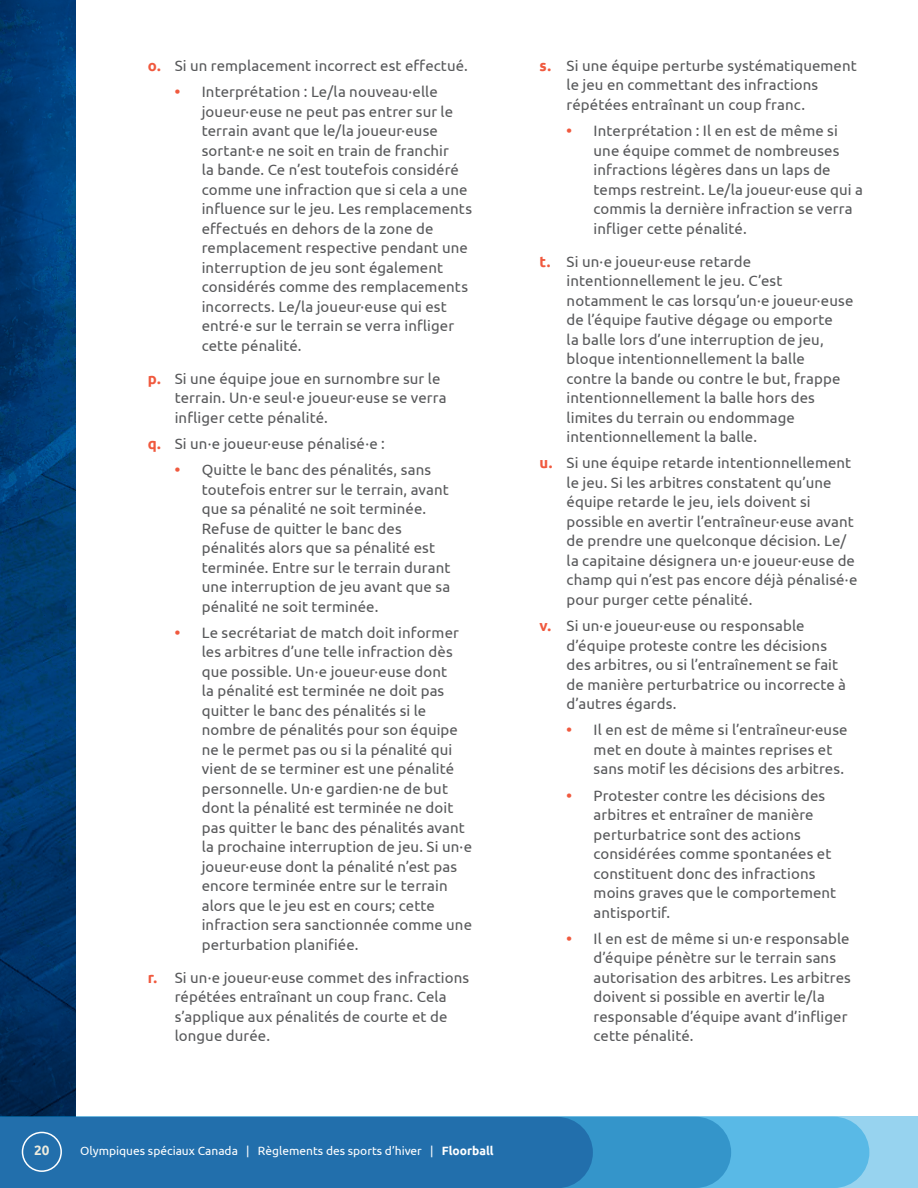
<style>
.page{position:relative;width:918px;height:1188px;background:#fff}
.page>*{position:absolute;margin:0;border:0;box-sizing:border-box;transform-origin:0 0}
.t1{font:15px/19.5px "Ubuntu";letter-spacing:.005em;color:#57585a}
.t2{font:700 13.5px "Ubuntu";color:#ecebde}
.t3{font:12px "Ubuntu";color:#fff}
.s1{font-weight:700;color:#f0593e}
.s2{font-weight:700}
</style>
<div class="page">
<svg style="left:0;top:0;width:76px;height:1117px;background:#00396f"></svg>
<div style="left:0;top:1117px;width:918px;height:71px;background:#97d3ef"></div>
<div style="left:731px;top:1117px;width:138px;height:71px;background:#59b9e6"></div>
<div style="left:593px;top:1117px;width:138px;height:71px;background:#3495ca"></div>
<div style="left:0;top:1117px;width:593px;height:71px;background:#226fac"></div>
<div style="left:22px;top:1132px;width:40px;height:40px;border:2px solid #fff;border-radius:50%"></div>
<p class="t1" style="left:148px;top:55px;width:322px"><span class="s1">o.</span> Si un remplacement incorrect est effectué.</p>
<p class="t1" style="left:202px;top:82px;width:272px;text-indent:-27px"><span class="s1">•</span> Interprétation : Le/la nouveau·elle joueur·euse ne peut pas entrer sur le terrain avant que le/la joueur·euse sortant·e ne soit en train de franchir<br>la bande. Ce n’est toutefois considéré comme une infraction que si cela a une influence sur le jeu. Les remplacements effectués en dehors de la zone de remplacement respective pendant une interruption de jeu sont également considérés comme des remplacements incorrects. Le/la joueur·euse qui est entré·e sur le terrain se verra infliger cette pénalité.</p>
<p class="t1" style="left:175px;top:368px;width:273px;text-indent:-27px"><span class="s1">p.</span> Si une équipe joue en surnombre sur le terrain. Un·e seul·e joueur·euse se verra infliger cette pénalité.</p>
<p class="t1" style="left:148px;top:433px;width:239px"><span class="s1">q.</span> Si un·e joueur·euse pénalisé·e :</p>
<p class="t1" style="left:202px;top:460px;width:250px;text-indent:-27px"><span class="s1">•</span> Quitte le banc des pénalités, sans toutefois entrer sur le terrain, avant que sa pénalité ne soit terminée.<br>Refuse de quitter le banc des pénalités alors que sa pénalité est terminée. Entre sur le terrain durant une interruption de jeu avant que sa pénalité ne soit terminée.</p>
<p class="t1" style="left:202px;top:622px;width:272px;text-indent:-27px"><span class="s1">•</span> Le secrétariat de match doit informer les arbitres d’une telle infraction dès que possible. Un·e joueur·euse dont<br>la pénalité est terminée ne doit pas quitter le banc des pénalités si le nombre de pénalités pour son équipe ne le permet pas ou si la pénalité qui vient de se terminer est une pénalité personnelle. Un·e gardien·ne de but dont la pénalité est terminée ne doit pas quitter le banc des pénalités avant la prochaine interruption de jeu. Si un·e joueur·euse dont la pénalité n’est pas encore terminée entre sur le terrain alors que le jeu est en cours; cette infraction sera sanctionnée comme une perturbation planifiée.</p>
<p class="t1" style="left:175px;top:967px;width:296px;text-indent:-27px"><span class="s1">r.</span> Si un·e joueur·euse commet des infractions répétées entraînant un coup franc. Cela s’applique aux pénalités de courte et de longue durée.</p>
<p class="t2" style="left:34px;top:1142px;width:17px">20</p>
<p class="t3" style="left:80px;top:1144px;width:415px">Olympiques spéciaux Canada | Règlements des sports d’hiver | <span class="s2">Floorball</span></p>
<p class="t1" style="left:567px;top:55px;width:292px;text-indent:-27px"><span class="s1">s.</span> Si une équipe perturbe systématiquement le jeu en commettant des infractions répétées entraînant un coup franc.</p>
<p class="t1" style="left:594px;top:121px;width:271px;text-indent:-27px"><span class="s1">•</span> Interprétation : Il en est de même si une équipe commet de nombreuses infractions légères dans un laps de temps restreint. Le/la joueur·euse qui a commis la dernière infraction se verra infliger cette pénalité.</p>
<p class="t1" style="left:567px;top:251px;width:288px;text-indent:-27px"><span class="s1">t.</span> Si un·e joueur·euse retarde intentionnellement le jeu. C’est notamment le cas lorsqu’un·e joueur·euse de l’équipe fautive dégage ou emporte<br>la balle lors d’une interruption de jeu, bloque intentionnellement la balle contre la bande ou contre le but, frappe intentionnellement la balle hors des limites du terrain ou endommage intentionnellement la balle.</p>
<p class="t1" style="left:567px;top:453px;width:292px;text-indent:-27px"><span class="s1">u.</span> Si une équipe retarde intentionnellement le jeu. Si les arbitres constatent qu’une équipe retarde le jeu, iels doivent si possible en avertir l’entraîneur·euse avant de prendre une quelconque décision. Le/ la capitaine désignera un·e joueur·euse de champ qui n’est pas encore déjà pénalisé·e pour purger cette pénalité.</p>
<p class="t1" style="left:567px;top:616px;width:281px;text-indent:-27px"><span class="s1">v.</span> Si un·e joueur·euse ou responsable d’équipe proteste contre les décisions des arbitres, ou si l’entraînement se fait de manière perturbatrice ou incorrecte à d’autres égards.</p>
<p class="t1" style="left:594px;top:720px;width:256px;text-indent:-27px"><span class="s1">•</span> Il en est de même si l’entraîneur·euse met en doute à maintes reprises et sans motif les décisions des arbitres.</p>
<p class="t1" style="left:594px;top:785px;width:244px;text-indent:-27px"><span class="s1">•</span> Protester contre les décisions des arbitres et entraîner de manière perturbatrice sont des actions considérées comme spontanées et constituent donc des infractions moins graves que le comportement antisportif.</p>
<p class="t1" style="left:594px;top:928px;width:259px;text-indent:-27px"><span class="s1">•</span> Il en est de même si un·e responsable d’équipe pénètre sur le terrain sans autorisation des arbitres. Les arbitres doivent si possible en avertir le/la responsable d’équipe avant d’infliger cette pénalité.</p>
</div>
